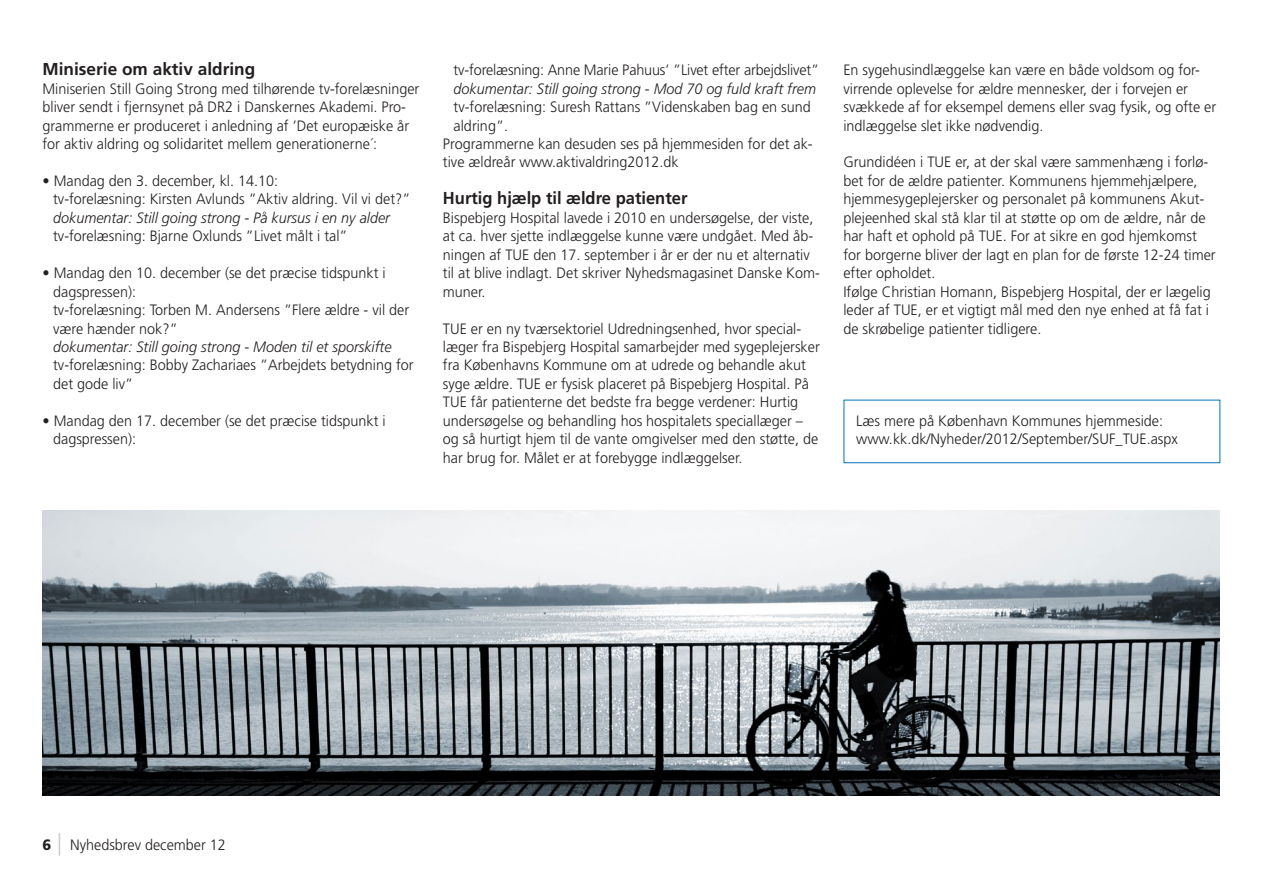
<style>
.page{position:relative;width:1263px;height:893px;background:#fff}
.page>*{position:absolute;margin:0;border:0;box-sizing:border-box;transform-origin:0 0}
.t1{font:700 17.25px "Frutiger LT Std";color:#231f20;scale:.96 1}
.t2{font:700 17.25px "Frutiger LT Std";color:#231f20}
.t3{font:300 15px/18.5px "Frutiger LT Std";color:#231f20;scale:.96 1}
.t4{font:italic 300 15px "Frutiger LT Std";color:#231f20;scale:.96 1}
.s1{font-weight:900}
.s2{font-stretch:condensed;font-size:22.5px;color:#bcbdc0}
</style>
<div class="page">
<div style="left:843px;top:400px;width:377px;height:63px;border:1px solid #0072bc"></div>
<img style="left:43px;top:510px;width:1176px;height:285px">
<p class="t2" style="left:43px;top:59px;width:214px">Miniserie om aktiv aldring</p>
<p class="t3" style="left:43px;top:79px;width:394px">Miniserien Still Going Strong med tilhørende tv-forelæsninger bliver sendt i fjernsynet på DR2 i Danskernes Akademi. Pro&shy;grammerne er produceret i anledning af ’Det europæiske år for aktiv aldring og solidaritet mellem generationerne´:</p>
<p class="t3" style="left:53px;top:172px;width:374px;text-indent:-11px">• Mandag den 3. december, kl. 14.10:<br>tv-forelæsning: Kirsten Avlunds ”Aktiv aldring. Vil vi det?”</p>
<p class="t4" style="left:53px;top:209px;width:352px">dokumentar: Still going strong - På kursus i en ny alder</p>
<p class="t3" style="left:53px;top:227px;width:308px">tv-forelæsning: Bjarne Oxlunds ”Livet målt i tal”</p>
<p class="t3" style="left:53px;top:264px;width:372px;text-indent:-11px">• Mandag den 10. december (se det præcise tidspunkt i dagspressen):<br>tv-forelæsning: Torben M. Andersens ”Flere ældre - vil der være hænder nok?”</p>
<p class="t4" style="left:53px;top:338px;width:354px">dokumentar: Still going strong - Moden til et sporskifte</p>
<p class="t3" style="left:53px;top:356px;width:377px">tv-forelæsning: Bobby Zachariaes ”Arbejdets betydning for det gode liv”</p>
<p class="t3" style="left:53px;top:412px;width:348px;text-indent:-11px">• Mandag den 17. december (se det præcise tidspunkt i dagspressen):</p>
<p class="t3" style="left:454px;top:61px;width:382px">tv-forelæsning: Anne Marie Pahuus’ ”Livet efter arbejdslivet”</p>
<p class="t4" style="left:454px;top:80px;width:379px">dokumentar: Still going strong - Mod 70 og fuld kraft frem</p>
<p class="t3" style="left:454px;top:98px;width:374px">tv-forelæsning: Suresh Rattans ”Videnskaben bag en sund</p>
<p class="t3" style="left:454px;top:116px;width:58px">aldring”.</p>
<p class="t3" style="left:443px;top:135px;width:387px">Programmerne kan desuden ses på hjemmesiden for det ak-</p>
<p class="t3" style="left:443px;top:153px;width:247px">tive ældreår www.aktivaldring2012.dk</p>
<p class="t1" style="left:443px;top:188px;width:256px">Hurtig hjælp til ældre patienter</p>
<p class="t3" style="left:443px;top:209px;width:394px">Bispebjerg Hospital lavede i 2010 en undersøgelse, der viste, at ca. hver sjette indlæggelse kunne være undgået. Med åb&shy;ningen af TUE den 17. september i år er der nu et alternativ til at blive indlagt. Det skriver Nyhedsmagasinet Danske Kom&shy;muner.</p>
<p class="t3" style="left:443px;top:319px;width:394px">TUE er en ny tværsektoriel Udredningsenhed, hvor special&shy;læger fra Bispebjerg Hospital samarbejder med sygeplejersker fra Københavns Kommune om at udrede og behandle akut syge ældre. TUE er fysisk placeret på Bispebjerg Hospital. På TUE får patienterne det bedste fra begge verdener: Hurtig undersøgelse og behandling hos hospitalets speciallæger – og så hurtigt hjem til de vante omgivelser med den støtte, de har brug for. Målet er at forebygge indlæggelser.</p>
<p class="t3" style="left:843px;top:61px;width:390px">En sygehusindlæggelse kan være en både voldsom og for&shy;virrende oplevelse for ældre mennesker, der i forvejen er svækkede af for eksempel demens eller svag fysik, og ofte er indlæggelse slet ikke nødvendig.</p>
<p class="t3" style="left:843px;top:153px;width:389px">Grundidéen i TUE er, at der skal være sammenhæng i forlø&shy;bet for de ældre patienter. Kommunens hjemmehjælpere, hjemmesygeplejersker og personalet på kommunens Akut&shy;plejeenhed skal stå klar til at støtte op om de ældre, når de har haft et ophold på TUE. For at sikre en god hjemkomst for borgerne bliver der lagt en plan for de første 12-24 timer efter opholdet.<br>Ifølge Christian Homann, Bispebjerg Hospital, der er lægelig leder af TUE, er et vigtigt mål med den nye enhed at få fat i de skrøbelige patienter tidligere.</p>
<p class="t3" style="left:856px;top:412px;width:337px">Læs mere på København Kommunes hjemmeside: www.kk.dk/Nyheder/2012/September/SUF_TUE.aspx</p>
<p class="t3" style="left:43px;top:836px;width:193px"><span class="s1">6</span> <span class="s2">|</span> Nyhedsbrev december 12</p>
</div>
